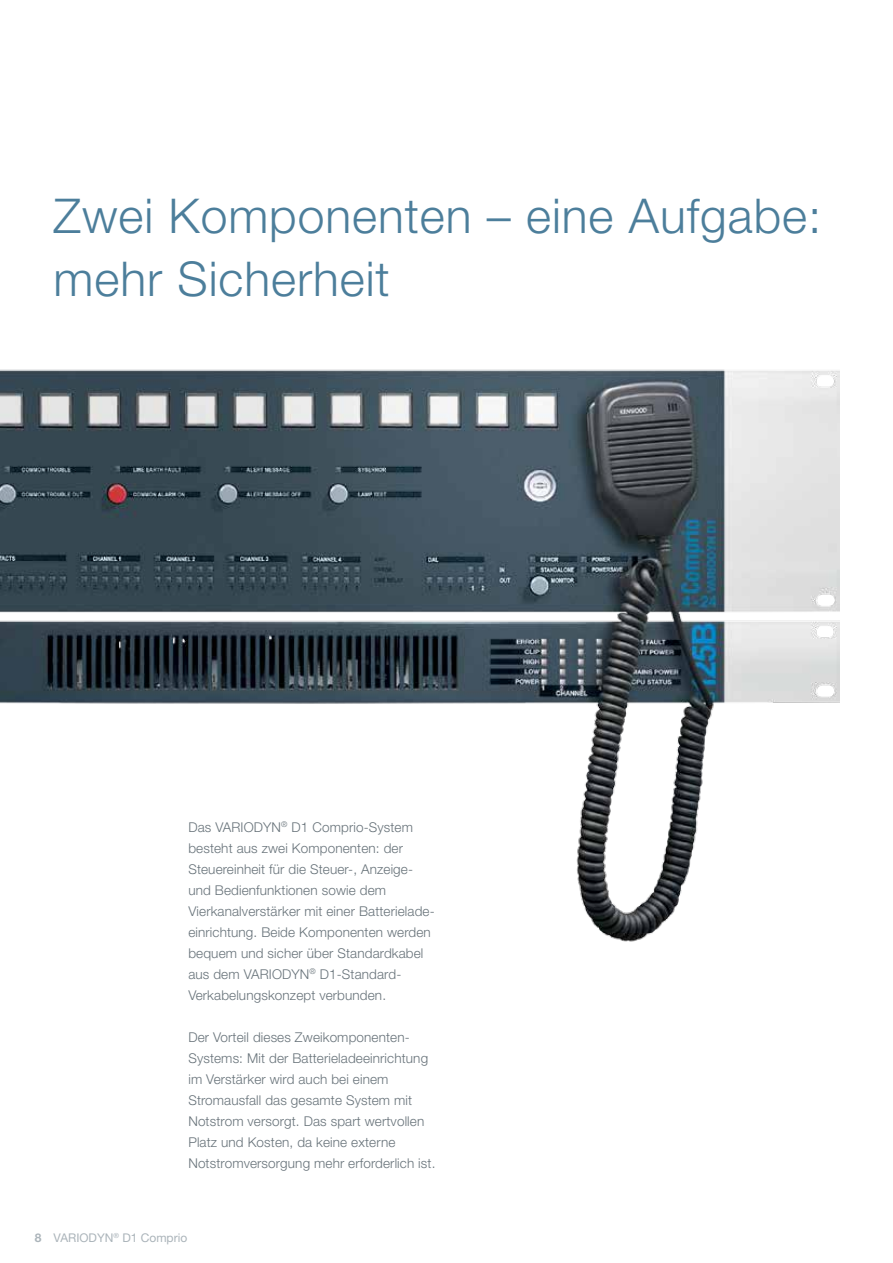
<style>
.page{position:relative;width:893px;height:1263px;background:#fff}
.page>*{position:absolute;margin:0;border:0;box-sizing:border-box;transform-origin:0 0}
.t1{font:300 48px/63px "Helvetica Neue LT Std";letter-spacing:.02em;color:#4c7e9b}
.t2{font:300 13.5px/21px "Helvetica Neue LT Std";letter-spacing:.01em;color:#68737a}
.t3{font:12px "Helvetica Neue LT Std";color:#abb4ba}
.t4{font:700 12px "Helvetica Neue LT Std";color:#abb4ba}
</style>
<div class="page">
<img style="left:0;top:369px;width:839px;height:573px">
<h1 class="t1" style="left:54px;top:184px;width:769px">Zwei Komponenten – eine Aufgabe: mehr Sicherheit</h1>
<p class="t2" style="left:188px;top:816px;width:248px">Das VARIODYN<sup>®</sup> D1 Comprio-System besteht aus zwei Komponenten: der Steuereinheit für die Steuer-, Anzeige&shy;und Bedienfunktionen sowie dem Vierkanalverstärker mit einer Batterielade&shy;einrichtung. Beide Komponenten werden bequem und sicher über Standardkabel aus dem VARIODYN<sup>®</sup> D1-Standard-Verkabelungskonzept verbunden.</p>
<p class="t2" style="left:188px;top:1026px;width:249px">Der Vorteil dieses Zweikomponenten-Systems: Mit der Batterieladeeinrichtung im Verstärker wird auch bei einem Stromausfall das gesamte System mit Notstrom versorgt. Das spart wertvollen Platz und Kosten, da keine externe Notstromversorgung mehr erforderlich ist.</p>
<p class="t4" style="left:35px;top:1230px;width:8px">8</p>
<p class="t3" style="left:54px;top:1230px;width:135px">VARIODYN<sup>®</sup> D1 Comprio</p>
</div>
